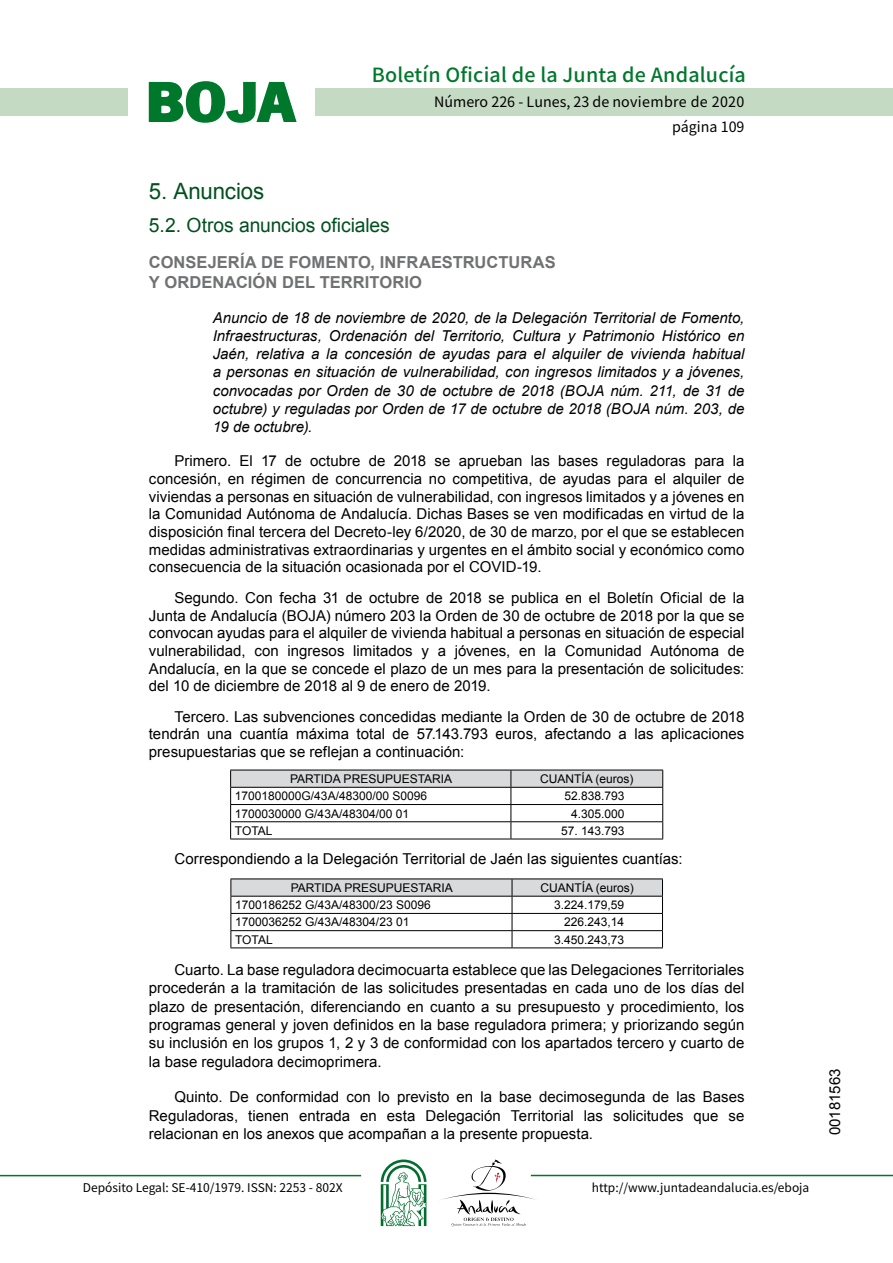
<style>
.page{position:relative;width:893px;height:1263px;background:#fff}
.page>*{position:absolute;margin:0;border:0;box-sizing:border-box;transform-origin:0 0}
.t1{font:700 57.75px "News Got T";color:#00782c;scale:1.14 1}
.t2{font:22.5px "Arial";letter-spacing:-.005em;color:#00501f}
.t3{font:500 19.5px "Noto Sans HK";letter-spacing:.01em;color:#00782c}
.t4{font:19.5px "Arial";letter-spacing:-.005em;color:#00501f}
.t5{font:700 16.5px/19.6px "Arial";letter-spacing:.005em;color:#707173}
.t6{font:15px/17.7px "Arial";color:#000;text-align:justify}
.t7{font:italic 15px/18.1px "Arial";color:#000;text-align:justify}
.t8{font:14.25px/24.5px "Noto Sans HK";color:#000;text-align:right}
.t9{font:12px "Arial";color:#000}
.t10{font:12px "Noto Sans HK";color:#000}
</style>
<div class="page">
<div style="left:315px;top:88px;width:577px;height:28px;background:#c5dac3"></div>
<div style="left:0;top:88px;width:128px;height:28px;background:#c5dac3"></div>
<hr style="left:0;top:1175px;width:361px;height:1px;background:#00782c">
<hr style="left:531px;top:1175px;width:361px;height:1px;background:#00782c">
<svg style="left:148px;top:81px;width:149px;height:42px"></svg>
<svg style="left:442px;top:1159px;width:100px;height:67px"></svg>
<svg style="left:381px;top:1160px;width:45px;height:66px"></svg>
<svg style="left:230px;top:770px;width:433px;height:69px"></svg>
<hr style="left:230px;top:839px;width:281px;height:1px;background:#000">
<hr style="left:511px;top:839px;width:152px;height:1px;background:#000">
<svg style="left:230px;top:879px;width:433px;height:69px"></svg>
<hr style="left:230px;top:948px;width:282px;height:1px;background:#000">
<hr style="left:512px;top:948px;width:151px;height:1px;background:#000">
<h1 class="t1" style="left:145px;top:68px;width:133px">BOJA</h1>
<h3 class="t3" style="left:372px;top:64px;width:375px">Boletín Oficial de la Junta de Andalucía</h3>
<p class="t8" style="left:434px;top:90px;width:312px">Número 226 - Lunes, 23 de noviembre de 2020 página 109</p>
<h2 class="t2" style="left:149px;top:177px;width:117px">5. Anuncios</h2>
<h3 class="t4" style="left:149px;top:212px;width:242px">5.2. Otros anuncios oficiales</h3>
<p class="t5" style="left:149px;top:253px;width:408px">CONSEJERÍA DE FOMENTO, INFRAESTRUCTURAS<br>Y ORDENACIÓN DEL TERRITORIO</p>
<p class="t7" style="left:213px;top:309px;width:533px">Anuncio de 18 de noviembre de 2020, de la Delegación Territorial de Fomento, Infraestructuras, Ordenación del Territorio, Cultura y Patrimonio Histórico en Jaén, relativa a la concesión de ayudas para el alquiler de vivienda habitual a personas en situación de vulnerabilidad, con ingresos limitados y a jóvenes, convocadas por Orden de 30 de octubre de 2018 (BOJA núm. 211, de 31 de octubre) y reguladas por Orden de 17 de octubre de 2018 (BOJA núm. 203, de 19 de octubre).</p>
<p class="t6" style="left:149px;top:453px;width:597px;text-indent:26px">Primero. El 17 de octubre de 2018 se aprueban las bases reguladoras para la concesión, en régimen de concurrencia no competitiva, de ayudas para el alquiler de viviendas a personas en situación de vulnerabilidad, con ingresos limitados y a jóvenes en la Comunidad Autónoma de Andalucía. Dichas Bases se ven modificadas en virtud de la disposición final tercera del Decreto-ley 6/2020, de 30 de marzo, por el que se establecen medidas administrativas extraordinarias y urgentes en el ámbito social y económico como consecuencia de la situación ocasionada por el COVID-19.</p>
<p class="t6" style="left:149px;top:589px;width:597px;text-indent:26px">Segundo. Con fecha 31 de octubre de 2018 se publica en el Boletín Oficial de la Junta de Andalucía (BOJA) número 203 la Orden de 30 de octubre de 2018 por la que se convocan ayudas para el alquiler de vivienda habitual a personas en situación de especial vulnerabilidad, con ingresos limitados y a jóvenes, en la Comunidad Autónoma de Andalucía, en la que se concede el plazo de un mes para la presentación de solicitudes: del 10 de diciembre de 2018 al 9 de enero de 2019.</p>
<p class="t6" style="left:149px;top:708px;width:597px;text-indent:26px">Tercero. Las subvenciones concedidas mediante la Orden de 30 de octubre de 2018 tendrán una cuantía máxima total de 57.143.793 euros, afectando a las aplicaciones presupuestarias que se reflejan a continuación:</p>
<p class="t9" style="left:290px;top:771px;width:164px">PARTIDA PRESUPUESTARIA</p>
<p class="t9" style="left:540px;top:771px;width:95px">CUANTÍA (euros)</p>
<p class="t9" style="left:235px;top:788px;width:194px">1700180000G/43A/48300/00 S0096</p>
<p class="t9" style="left:564px;top:788px;width:62px">52.838.793</p>
<p class="t9" style="left:235px;top:805px;width:176px">1700030000 G/43A/48304/00 01</p>
<p class="t9" style="left:571px;top:805px;width:55px">4.305.000</p>
<p class="t9" style="left:235px;top:823px;width:39px">TOTAL</p>
<p class="t9" style="left:561px;top:823px;width:65px">57. 143.793</p>
<p class="t6" style="left:174px;top:850px;width:509px">Correspondiendo a la Delegación Territorial de Jaén las siguientes cuantías:</p>
<p class="t9" style="left:291px;top:880px;width:164px">PARTIDA PRESUPUESTARIA</p>
<p class="t9" style="left:540px;top:880px;width:95px">CUANTÍA (euros)</p>
<p class="t9" style="left:235px;top:897px;width:197px">1700186252 G/43A/48300/23 S0096</p>
<p class="t9" style="left:554px;top:897px;width:72px">3.224.179,59</p>
<p class="t9" style="left:235px;top:914px;width:176px">1700036252 G/43A/48304/23 01</p>
<p class="t9" style="left:564px;top:914px;width:62px">226.243,14</p>
<p class="t9" style="left:235px;top:932px;width:39px">TOTAL</p>
<p class="t9" style="left:554px;top:932px;width:72px">3.450.243,73</p>
<p class="t6" style="left:149px;top:961px;width:597px;line-height:18.5px;text-indent:26px">Cuarto. La base reguladora decimocuarta establece que las Delegaciones Territoriales procederán a la tramitación de las solicitudes presentadas en cada uno de los días del plazo de presentación, diferenciando en cuanto a su presupuesto y procedimiento, los programas general y joven definidos en la base reguladora primera; y priorizando según su inclusión en los grupos 1, 2 y 3 de conformidad con los apartados tercero y cuarto de la base reguladora decimoprimera.</p>
<p class="t6" style="left:149px;top:1088px;width:597px;line-height:18.5px;text-indent:26px">Quinto. De conformidad con lo previsto en la base decimosegunda de las Bases Reguladoras, tienen entrada en esta Delegación Territorial las solicitudes que se relacionan en los anexos que acompañan a la presente propuesta.</p>
<p class="t10" style="left:83px;top:1181px;width:261px">Depósito Legal: SE-410/1979. ISSN: 2253 - 802X</p>
<p class="t10" style="left:592px;top:1181px;width:219px">http://www.juntadeandalucia.es/eboja</p>
<p class="t6" style="left:826px;top:1135px;width:68px;rotate:-90deg">00181563</p>
</div>
